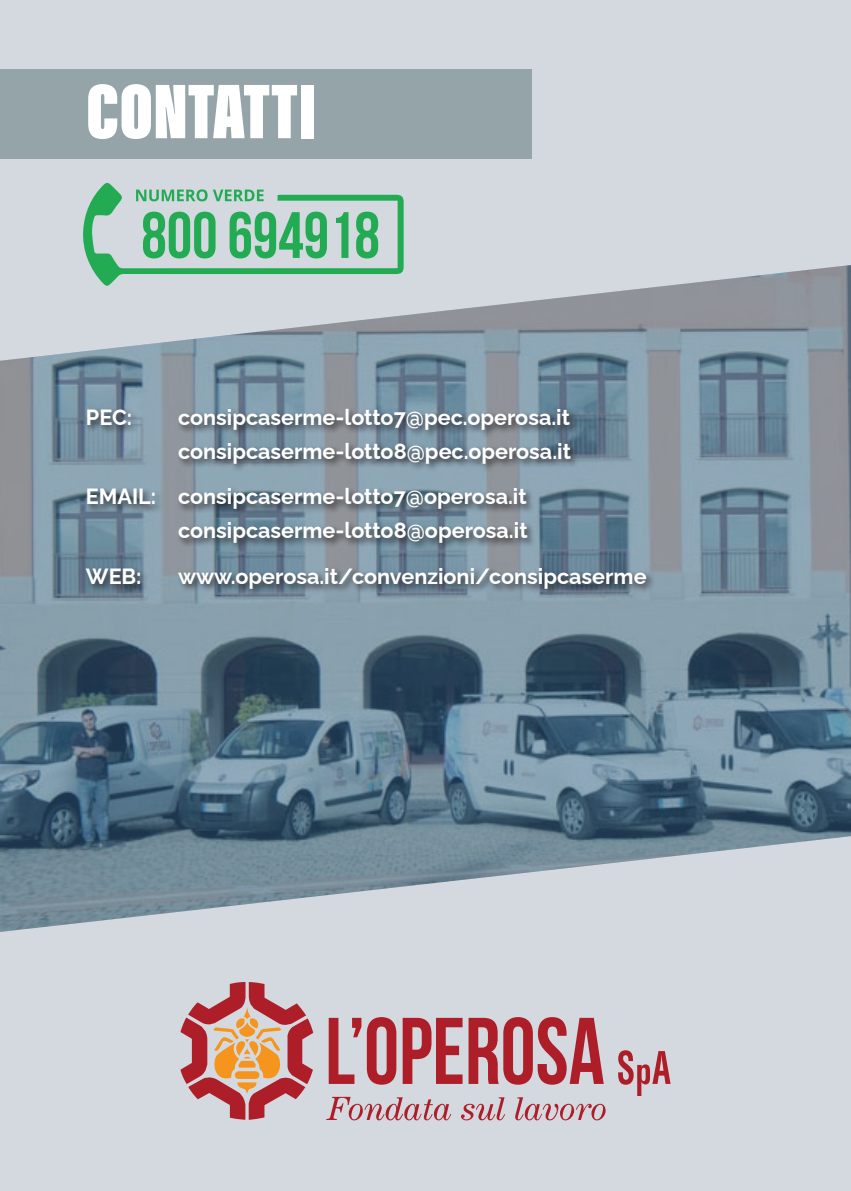
<style>
.page{position:relative;width:851px;height:1191px;background:#fff}
.page>*{position:absolute;margin:0;border:0;box-sizing:border-box;transform-origin:0 0}
.t1{font:900 80px "Acumin Pro Extra Cond";color:#fff}
.t2{font:700 65.4px "Bebas Neue";color:#23ab54}
.t3{font:700 22px/34px "Raleway";color:#fff}
</style>
<div class="page">
<div style="left:0;top:0;width:850px;height:1191px;background:#d3d9df"></div>
<img style="left:0;top:265px;width:850px;height:667px">
<div style="left:85px;top:406px;width:570px;height:192px;background:#231f20;opacity:.75"></div>
<div style="left:0;top:69px;width:531px;height:90px;background:#94a4a9"></div>
<svg style="left:83px;top:183px;width:320px;height:103px"></svg>
<svg style="left:180px;top:982px;width:133px;height:137px"></svg>
<svg style="left:326px;top:1096px;width:125px;height:24px"></svg>
<svg style="left:461px;top:1097px;width:44px;height:23px"></svg>
<svg style="left:515px;top:1097px;width:90px;height:23px"></svg>
<svg style="left:328px;top:1017px;width:33px;height:67px"></svg>
<svg style="left:367px;top:1017px;width:29px;height:67px"></svg>
<svg style="left:402px;top:1017px;width:60px;height:67px"></svg>
<svg style="left:468px;top:1017px;width:135px;height:67px"></svg>
<svg style="left:618px;top:1050px;width:52px;height:46px"></svg>
<h1 class="t1" style="left:86px;top:63px;width:231px">CONTATTI</h1>
<h2 class="t2" style="left:141px;top:199px;width:240px">800 694918</h2>
<p class="t3" style="left:86px;top:397px;width:48px">PEC:</p>
<p class="t3" style="left:178px;top:397px;width:394px">consipcaserme-lotto7@pec.operosa.it consipcaserme-lotto8@pec.operosa.it</p>
<p class="t3" style="left:86px;top:477px;width:443px;text-align:right">EMAIL: consipcaserme-lotto7@operosa.it consipcaserme-lotto8@operosa.it</p>
<p class="t3" style="left:86px;top:556px;width:57px">WEB:</p>
<p class="t3" style="left:178px;top:556px;width:470px">www.operosa.it/convenzioni/consipcaserme</p>
</div>
